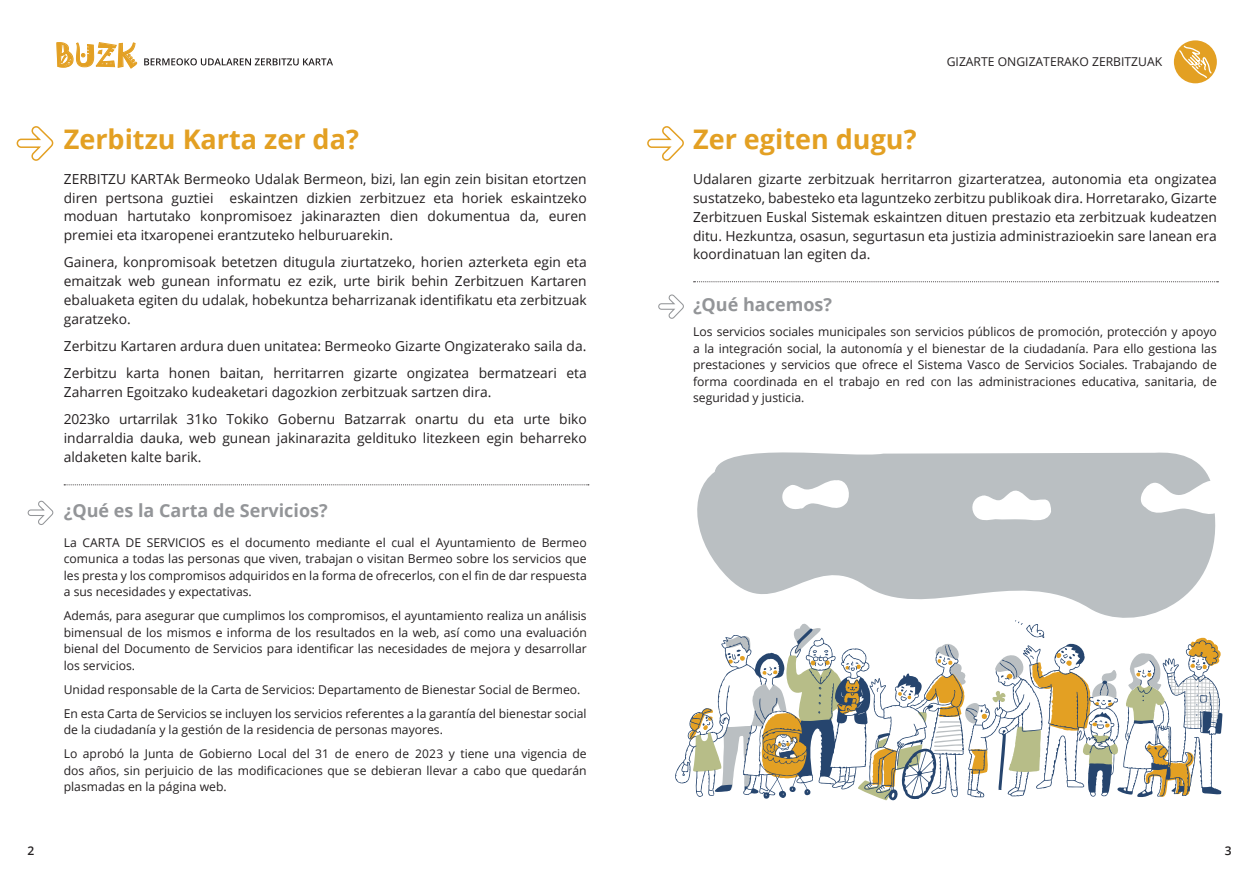
<style>
.page{position:relative;width:1259px;height:893px;background:#fff}
.page>*{position:absolute;margin:0;border:0;box-sizing:border-box;transform-origin:0 0}
.t1{font:28.65px "Jokerman";color:#e3a023}
.t2{font:700 27px "Open Sans";color:#e3a023}
.t3{font:700 18px "Open Sans";color:#939598}
.t4{font:13.8px/18.8px "Open Sans";color:#231f20;text-align:justify}
.t5{font:12.15px/16.5px "Open Sans";color:#231f20;text-align:justify}
.t6{font:600 12px "Open Sans";color:#231f20}
.s1{font-size:12px}
</style>
<div class="page">
<svg style="left:16px;top:126px;width:38px;height:35px"></svg>
<svg style="left:647px;top:126px;width:37px;height:35px"></svg>
<svg style="left:27px;top:500px;width:26px;height:25px"></svg>
<svg style="left:658px;top:294px;width:26px;height:25px"></svg>
<svg style="left:64px;top:485px;width:525px;height:1px"></svg>
<svg style="left:693px;top:281px;width:525px;height:1px"></svg>
<div style="left:1174px;top:40px;width:42px;height:43px;background:#e3a023;border-radius:50%"></div>
<svg style="left:1178px;top:44px;width:34px;height:35px"></svg>
<svg style="left:56px;top:42px;width:81px;height:27px"></svg>
<svg style="left:144px;top:58px;width:189px;height:7px"></svg>
<svg style="left:697px;top:452px;width:519px;height:166px;fill:#babfc2"></svg>
<svg style="left:675px;top:620px;width:547px;height:181px"></svg>
<h1 class="t1" style="left:55px;top:35px;width:83px">BUZK</h1>
<h2 class="t2" style="left:64px;top:121px;width:297px">Zerbitzu Karta zer da?</h2>
<p class="t4" style="left:64px;top:169px;width:524px">ZERBITZU KARTAk Bermeoko Udalak Bermeon, bizi, lan egin zein bisitan etortzen diren pertsona guztiei eskaintzen dizkien zerbitzuez eta horiek eskaintzeko moduan hartutako konpromisoez jakinarazten dien dokumentua da, euren premiei eta itxaropenei erantzuteko helburuarekin.</p>
<p class="t4" style="left:64px;top:253px;width:524px">Gainera, konpromisoak betetzen ditugula ziurtatzeko, horien azterketa egin eta emaitzak web gunean informatu ez ezik, urte birik behin Zerbitzuen Kartaren ebaluaketa egiten du udalak, hobekuntza beharrizanak identifikatu eta zerbitzuak garatzeko.</p>
<p class="t4" style="left:64px;top:332px;width:524px;line-height:27.3px">Zerbitzu Kartaren ardura duen unitatea: Bermeoko Gizarte Ongizaterako saila da.<br>Zerbitzu karta honen baitan, herritarren gizarte ongizatea bermatzeari eta</p>
<p class="t4" style="left:64px;top:378px;width:524px;line-height:27.3px">Zaharren Egoitzako kudeaketari dagozkion zerbitzuak sartzen dira.<br>2023ko urtarrilak 31ko Tokiko Gobernu Batzarrak onartu du eta urte biko</p>
<p class="t4" style="left:64px;top:428px;width:524px">indarraldia dauka, web gunean jakinarazita geldituko litezkeen egin beharreko aldaketen kalte barik.</p>
<h3 class="t3" style="left:64px;top:498px;width:265px">¿Qué es la Carta de Servicios?</h3>
<p class="t5" style="left:64px;top:534px;width:524px">La CARTA DE SERVICIOS es el documento mediante el cual el Ayuntamiento de Bermeo comunica a todas las personas que viven, trabajan o visitan Bermeo sobre los servicios que les presta y los compromisos adquiridos en la forma de ofrecerlos, con el fin de dar respuesta a sus necesidades y expectativas.</p>
<p class="t5" style="left:64px;top:607px;width:524px">Además, para asegurar que cumplimos los compromisos, el ayuntamiento realiza un análisis bimensual de los mismos e informa de los resultados en la web, así como una evaluación bienal del Documento de Servicios para identificar las necesidades de mejora y desarrollar los servicios.</p>
<p class="t5" style="left:64px;top:677px;width:524px;line-height:24px">Unidad responsable de la Carta de Servicios: Departamento de Bienestar Social de Bermeo.<br>En esta Carta de Servicios se incluyen los servicios referentes a la garantía del bienestar social</p>
<p class="t5" style="left:64px;top:717px;width:524px;line-height:24px">de la ciudadanía y la gestión de la residencia de personas mayores.<br>Lo aprobó la Junta de Gobierno Local del <span class="s1">31 de enero de 2023</span> y tiene una vigencia de</p>
<p class="t5" style="left:64px;top:762px;width:524px">dos años, sin perjuicio de las modificaciones que se debieran llevar a cabo que quedarán plasmadas en la página web.</p>
<p class="t5" style="left:946px;top:53px;width:217px">GIZARTE ONGIZATERAKO ZERBITZUAK</p>
<h2 class="t2" style="left:693px;top:121px;width:225px">Zer egiten dugu?</h2>
<p class="t4" style="left:693px;top:170px;width:525px">Udalaren gizarte zerbitzuak herritarron gizarteratzea, autonomia eta ongizatea sustatzeko, babesteko eta laguntzeko zerbitzu publikoak dira. Horretarako, Gizarte Zerbitzuen Euskal Sistemak eskaintzen dituen prestazio eta zerbitzuak kudeatzen ditu. Hezkuntza, osasun, segurtasun eta justizia administrazioekin sare lanean era koordinatuan lan egiten da.</p>
<h3 class="t3" style="left:693px;top:292px;width:140px">¿Qué hacemos?</h3>
<p class="t5" style="left:693px;top:323px;width:525px">Los servicios sociales municipales son servicios públicos de promoción, protección y apoyo a la integración social, la autonomía y el bienestar de la ciudadanía. Para ello gestiona las prestaciones y servicios que ofrece el Sistema Vasco de Servicios Sociales. Trabajando de forma coordinada en el trabajo en red con las administraciones educativa, sanitaria, de seguridad y justicia.</p>
<p class="t6" style="left:27px;top:842px;width:8px">2</p>
<p class="t6" style="left:1224px;top:842px;width:8px">3</p>
</div>
